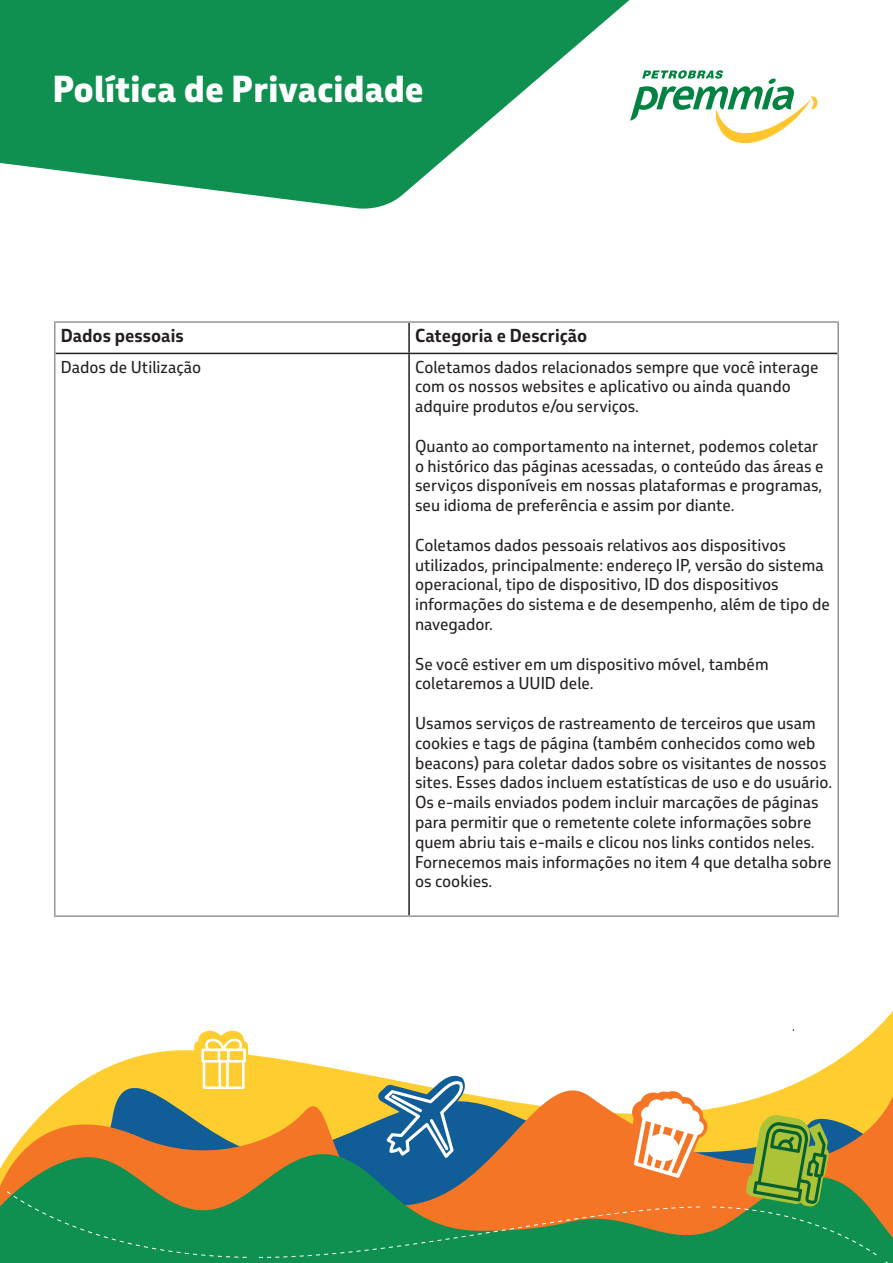
<style>
.page{position:relative;width:893px;height:1263px;background:#fff}
.page>*{position:absolute;margin:0;border:0;box-sizing:border-box;transform-origin:0 0}
.t1{font:800 36px "Petrobras Sans";color:#fff}
.t2{font:700 18px "Petrobras Sans";color:#231f20}
.t3{font:16.5px/19.8px "Petrobras Sans";color:#231f20}
</style>
<div class="page">
<svg style="left:123px;top:1034px;width:770px;height:27px"></svg>
<svg style="left:14px;top:1061px;width:879px;height:86px"></svg>
<svg style="left:0;top:1147px;width:893px;height:116px;background:#83833c"></svg>
<svg style="left:7px;top:1191px;width:240px;height:67px;background:#228d4e"></svg>
<svg style="left:194px;top:1030px;width:54px;height:61px"></svg>
<svg style="left:259px;top:1075px;width:618px;height:183px;background:#96985a"></svg>
<svg style="left:0;top:0;width:630px;height:209px;fill:#0f8f50"></svg>
<svg style="left:630px;top:70px;width:188px;height:74px"></svg>
<hr style="left:408px;top:323px;width:2px;height:30px;background:#231f20">
<hr style="left:56px;top:353px;width:353px;height:1px;background:#231f20">
<hr style="left:409px;top:353px;width:428px;height:1px;background:#231f20">
<hr style="left:408px;top:354px;width:2px;height:561px;background:#231f20">
<hr style="left:54px;top:321px;width:355px;height:2px;background:#939598">
<hr style="left:54px;top:323px;width:2px;height:30px;background:#939598">
<hr style="left:409px;top:321px;width:430px;height:2px;background:#939598">
<hr style="left:837px;top:323px;width:2px;height:30px;background:#939598">
<hr style="left:54px;top:353px;width:2px;height:562px;background:#939598">
<hr style="left:837px;top:353px;width:2px;height:562px;background:#939598">
<hr style="left:54px;top:915px;width:355px;height:2px;background:#939598">
<hr style="left:409px;top:915px;width:430px;height:2px;background:#939598">
<h1 class="t1" style="left:53px;top:65px;width:372px">Política de Privacidade</h1>
<p class="t2" style="left:61px;top:324px;width:124px">Dados pessoais</p>
<p class="t2" style="left:415px;top:324px;width:174px">Categoria e Descrição</p>
<p class="t3" style="left:61px;top:357px;width:142px">Dados de Utilização</p>
<p class="t3" style="left:415px;top:357px;width:405px">Coletamos dados relacionados sempre que você interage com os nossos websites e aplicativo ou ainda quando adquire produtos e/ou serviços.</p>
<p class="t3" style="left:415px;top:436px;width:410px">Quanto ao comportamento na internet, podemos coletar o histórico das páginas acessadas, o conteúdo das áreas e serviços disponíveis em nossas plataformas e programas, seu idioma de preferência e assim por diante.</p>
<p class="t3" style="left:415px;top:535px;width:416px">Coletamos dados pessoais relativos aos dispositivos utilizados, principalmente: endereço IP, versão do sistema operacional, tipo de dispositivo, ID dos dispositivos informações do sistema e de desempenho, além de tipo de navegador.</p>
<p class="t3" style="left:415px;top:654px;width:355px">Se você estiver em um dispositivo móvel, também coletaremos a UUID dele.</p>
<p class="t3" style="left:415px;top:713px;width:419px">Usamos serviços de rastreamento de terceiros que usam cookies e tags de página (também conhecidos como web beacons) para coletar dados sobre os visitantes de nossos sites. Esses dados incluem estatísticas de uso e do usuário.<br>Os e-mails enviados podem incluir marcações de páginas para permitir que o remetente colete informações sobre quem abriu tais e-mails e clicou nos links contidos neles.<br>Fornecemos mais informações no item 4 que detalha sobre os cookies.</p>
</div>
